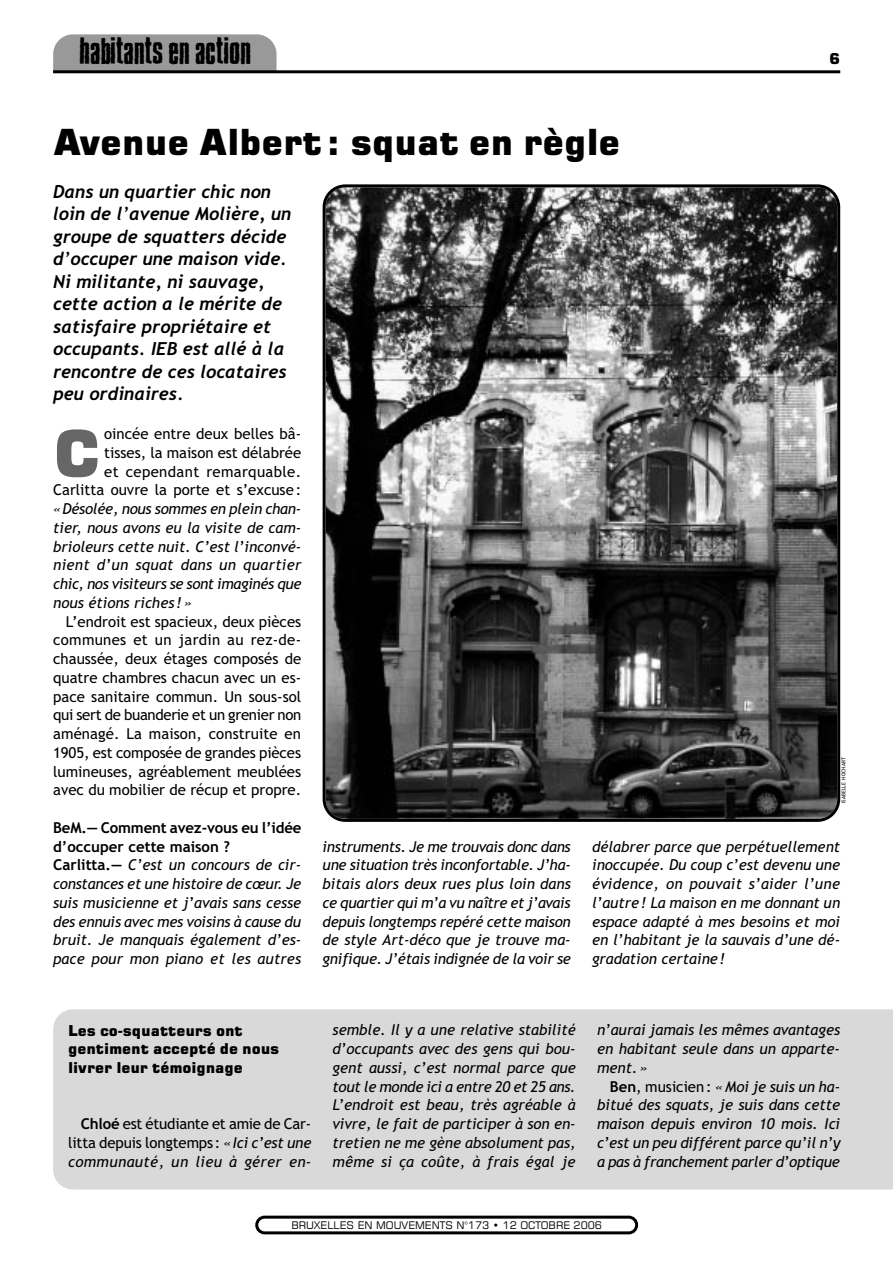
<style>
.page{position:relative;width:893px;height:1263px;background:#fff}
.page>*{position:absolute;margin:0;border:0;box-sizing:border-box;transform-origin:0 0}
.t1{font:64.2px "Square 721 Blk";color:#666}
.t2{font:36px "Square 721 Blk";color:#000}
.t3{font:36px "Blue Cake";letter-spacing:-.01em;color:#000}
.t4{font:italic 700 18px/22.5px "Trebuchet";color:#000}
.t5{font:italic 15px/18.8px "Trebuchet MS";color:#000;text-align:justify}
.t6{font:15px/18.8px "Trebuchet MS";color:#000;text-align:justify}
.t7{font:15px/18.8px "Square 721 Blk";color:#000}
.t8{font:10.5px "Square 721 BT";color:#000}
.t9{font:5.25px "Trebuchet MS";color:#000}
.s1{font-weight:700;font-style:normal}
.s2{font-weight:700}
.s3{font-style:italic}
.s4{font-style:normal}
</style>
<div class="page">
<div style="left:255px;top:1216px;width:383px;height:18px;border:3px solid #000;border-radius:8px"></div>
<div style="left:53px;top:34px;width:223px;height:75px;background:#999;border-radius:20px"></div>
<div style="left:53px;top:72px;width:223px;height:56px;background:#fff"></div>
<hr style="left:53px;top:70px;width:787px;height:3px;background:#000">
<div style="left:53px;top:1009px;width:839px;height:181px;background:#d9d9d9"></div>
<img style="left:325px;top:187px;width:512px;height:632px;border-radius:20px">
<div style="left:322px;top:184px;width:518px;height:638px;border:3px solid #000;border-radius:21px"></div>
<h2 class="t3" style="left:79px;top:38px;width:173px">habitants en action</h2>
<h2 class="t2" style="left:53px;top:129px;width:568px">Avenue Albert: squat en règle</h2>
<p class="t4" style="left:53px;top:182px;width:240px">Dans un quartier chic non loin de l’avenue Molière, un groupe de squatters décide d’occuper une maison vide.<br>Ni militante, ni sauvage, cette action a le mérite de satisfaire propriétaire et occupants. IEB est allé à la rencontre de ces locataires peu ordinaires.</p>
<p class="t7" style="left:829px;top:51px;width:12px">6</p>
<p class="t6" style="left:53px;top:426px;width:249px;text-align:right">oincée entre deux belles bâ-<br>tisses, la maison est délabrée<br>et cependant remarquable.<br>Carlitta ouvre la porte et s’excuse:</p>
<p class="t5" style="left:53px;top:501px;width:250px">«Désolée, nous sommes en plein chan&shy;tier, nous avons eu la visite de cam&shy;brioleurs cette nuit. C’est l’inconvé&shy;nient d’un squat dans un quartier chic, nos visiteurs se sont imaginés que nous étions riches!»</p>
<p class="t6" style="left:53px;top:613px;width:250px;text-indent:13px">L’endroit est spacieux, deux pièces communes et un jardin au rez-de&shy;chaussée, deux étages composés de quatre chambres chacun avec un es&shy;pace sanitaire commun. Un sous-sol qui sert de buanderie et un grenier non aménagé. La maison, construite en 1905, est composée de grandes pièces lumineuses, agréablement meublées avec du mobilier de récup et propre.</p>
<p class="t5" style="left:53px;top:820px;width:250px;text-align:left"><span class="s1">BeM.— Comment avez-vous eu l’idée d’occuper cette maison ?<br>Carlitta.—</span> C’est un concours de cir&shy;constances et une histoire de cœur. Je suis musicienne et j’avais sans cesse des ennuis avec mes voisins à cause du bruit. Je manquais également d’es&shy;pace pour mon piano et les autres</p>
<h1 class="t1" style="left:53px;top:430px;width:49px">C</h1>
<p class="t5" style="left:322px;top:838px;width:250px">instruments. Je me trouvais donc dans une situation très inconfortable. J’ha&shy;bitais alors deux rues plus loin dans ce quartier qui m’a vu naître et j’avais depuis longtemps repéré cette maison de style Art-déco que je trouve ma&shy;gnifique. J’étais indignée de la voir se</p>
<p class="t9" style="left:841px;top:803px;width:48px;rotate:-90deg">ISABELLE HOCHART</p>
<p class="t5" style="left:592px;top:838px;width:250px">délabrer parce que perpétuellement inoccupée. Du coup c’est devenu une évidence, on pouvait s’aider l’une l’autre! La maison en me donnant un espace adapté à mes besoins et moi en l’habitant je la sauvais d’une dé&shy;gradation certaine!</p>
<p class="t7" style="left:68px;top:1022px;width:213px">Les co-squatteurs ont gentiment accepté de nous livrer leur témoignage</p>
<p class="t6" style="left:68px;top:1116px;width:245px;text-indent:13px"><span class="s2">Chloé</span> est étudiante et amie de Car&shy;litta depuis longtemps: <span class="s3">«Ici c’est une communauté, un lieu à gérer en-</span></p>
<p class="t5" style="left:332px;top:1022px;width:245px">semble. Il y a une relative stabilité d’occupants avec des gens qui bou&shy;gent aussi, c’est normal parce que tout le monde ici a entre 20 et 25 ans.<br>L’endroit est beau, très agréable à vivre, le fait de participer à son en&shy;tretien ne me gène absolument pas, même si ça coûte, à frais égal je</p>
<p class="t5" style="left:597px;top:1022px;width:244px">n’aurai jamais les mêmes avantages en habitant seule dans un apparte&shy;ment.»</p>
<p class="t5" style="left:597px;top:1078px;width:245px;text-indent:13px"><span class="s1">Ben</span><span class="s4">, musicien:</span> «Moi je suis un ha&shy;bitué des squats, je suis dans cette maison depuis environ 10 mois. Ici c’est un peu différent parce qu’il n’y a pas à franchement parler d’optique</p>
<p class="t8" style="left:291px;top:1221px;width:312px">BRUXELLES EN MOUVEMENTS N°173 • 12 OCTOBRE 2006</p>
</div>
